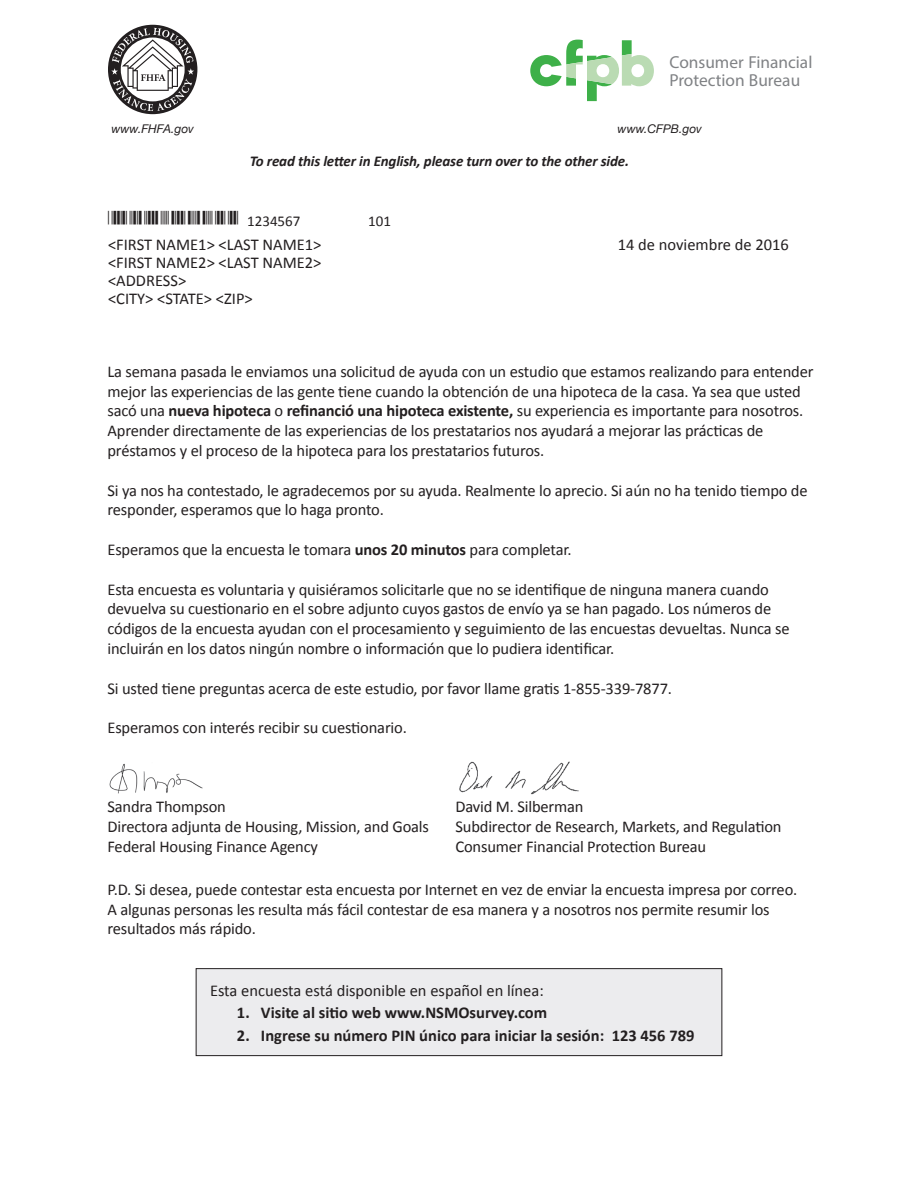
<style>
.page{position:relative;width:918px;height:1188px;background:#fff}
.page>*{position:absolute;margin:0;border:0;box-sizing:border-box;transform-origin:0 0}
.t1{font:500 17.4px/17.5px "Avenir Next";color:#808285}
.t2{font:16.5px/19.8px "Calibri";letter-spacing:-.01em;color:#231f20}
.t3{font:700 16.5px "Calibri";color:#231f20}
.t4{font:italic 700 15px "Calibri";letter-spacing:-.01em;color:#231f20}
.t5{font:15px "ID Automation C39 XS";color:#231f20}
.t6{font:15px "Calibri";color:#231f20}
.t7{font:italic 12px "Helvetica Neue";color:#231f20}
.s1{font-family:"Calibri"}
.s2{font-weight:700}
</style>
<div class="page">
<svg style="left:108px;top:25px;width:89px;height:89px"></svg>
<svg style="left:530px;top:40px;width:124px;height:61px"></svg>
<img style="left:109px;top:763px;width:94px;height:31px">
<img style="left:459px;top:761px;width:120px;height:34px">
<div style="left:196px;top:969px;width:526px;height:87px;background:#ececee"></div>
<div style="left:196px;top:968px;width:526px;height:88px;border:1px solid #231f20"></div>
<p class="t1" style="left:669px;top:53px;width:144px">Consumer Financial<br>Protection Bureau</p>
<p class="t7" style="left:111px;top:120px;width:84px">www.FHFA.gov</p>
<p class="t7" style="left:618px;top:120px;width:86px">www.CFPB.gov</p>
<p class="t4" style="left:250px;top:151px;width:381px">To read this letter in English, please turn over to the other side.</p>
<p class="t5" style="left:108px;top:206px;width:194px">*1234567* <span class="s1">1234567</span></p>
<p class="t6" style="left:368px;top:211px;width:24px">101</p>
<p class="t2" style="left:108px;top:235px;width:215px">&lt;FIRST NAME1&gt; &lt;LAST NAME1&gt;</p>
<p class="t2" style="left:618px;top:235px;width:173px">14 de noviembre de 2016</p>
<p class="t2" style="left:108px;top:254px;width:215px;line-height:18px">&lt;FIRST NAME2&gt; &lt;LAST NAME2&gt; &lt;ADDRESS&gt;<br>&lt;CITY&gt; &lt;STATE&gt; &lt;ZIP&gt;</p>
<p class="t2" style="left:107px;top:362px;width:708px">La semana pasada le enviamos una solicitud de ayuda con un estudio que estamos realizando para entender mejor las experiencias de las gente tiene cuando la obtención de una hipoteca de la casa. Ya sea que usted sacó una <span class="s2">nueva hipoteca</span> o <span class="s2">refinanció una hipoteca existente,</span> su experiencia es importante para nosotros.<br>Aprender directamente de las experiencias de los prestatarios nos ayudará a mejorar las prácticas de préstamos y el proceso de la hipoteca para los prestatarios futuros.</p>
<p class="t2" style="left:107px;top:480px;width:702px">Si ya nos ha contestado, le agradecemos por su ayuda. Realmente lo aprecio. Si aún no ha tenido tiempo de responder, esperamos que lo haga pronto.</p>
<p class="t2" style="left:107px;top:540px;width:466px">Esperamos que la encuesta le tomara <span class="s2">unos 20 minutos</span> para completar.</p>
<p class="t2" style="left:107px;top:579px;width:684px">Esta encuesta es voluntaria y quisiéramos solicitarle que no se identifique de ninguna manera cuando devuelva su cuestionario en el sobre adjunto cuyos gastos de envío ya se han pagado. Los números de códigos de la encuesta ayudan con el procesamiento y seguimiento de las encuestas devueltas. Nunca se incluirán en los datos ningún nombre o información que lo pudiera identificar.</p>
<p class="t2" style="left:107px;top:678px;width:566px">Si usted tiene preguntas acerca de este estudio, por favor llame gratis 1-855-339-7877.</p>
<p class="t2" style="left:107px;top:718px;width:301px">Esperamos con interés recibir su cuestionario.</p>
<p class="t2" style="left:107px;top:797px;width:120px">Sandra Thompson</p>
<p class="t2" style="left:455px;top:797px;width:130px">David M. Silberman</p>
<p class="t2" style="left:107px;top:817px;width:323px">Directora adjunta de Housing, Mission, and Goals</p>
<p class="t2" style="left:455px;top:817px;width:328px">Subdirector de Research, Markets, and Regulation</p>
<p class="t2" style="left:107px;top:837px;width:212px">Federal Housing Finance Agency</p>
<p class="t2" style="left:455px;top:837px;width:252px">Consumer Financial Protection Bureau</p>
<p class="t2" style="left:107px;top:880px;width:691px">P.D. Si desea, puede contestar esta encuesta por Internet en vez de enviar la encuesta impresa por correo.<br>A algunas personas les resulta más fácil contestar de esa manera y a nosotros nos permite resumir los resultados más rápido.</p>
<p class="t2" style="left:210px;top:980px;width:335px">Esta encuesta está disponible en español en línea:</p>
<p class="t3" style="left:237px;top:1002px;width:312px">1. Visite al sitio web www.NSMOsurvey.com</p>
<p class="t3" style="left:237px;top:1025px;width:459px">2. Ingrese su número PIN único para iniciar la sesión: 123 456 789</p>
</div>
